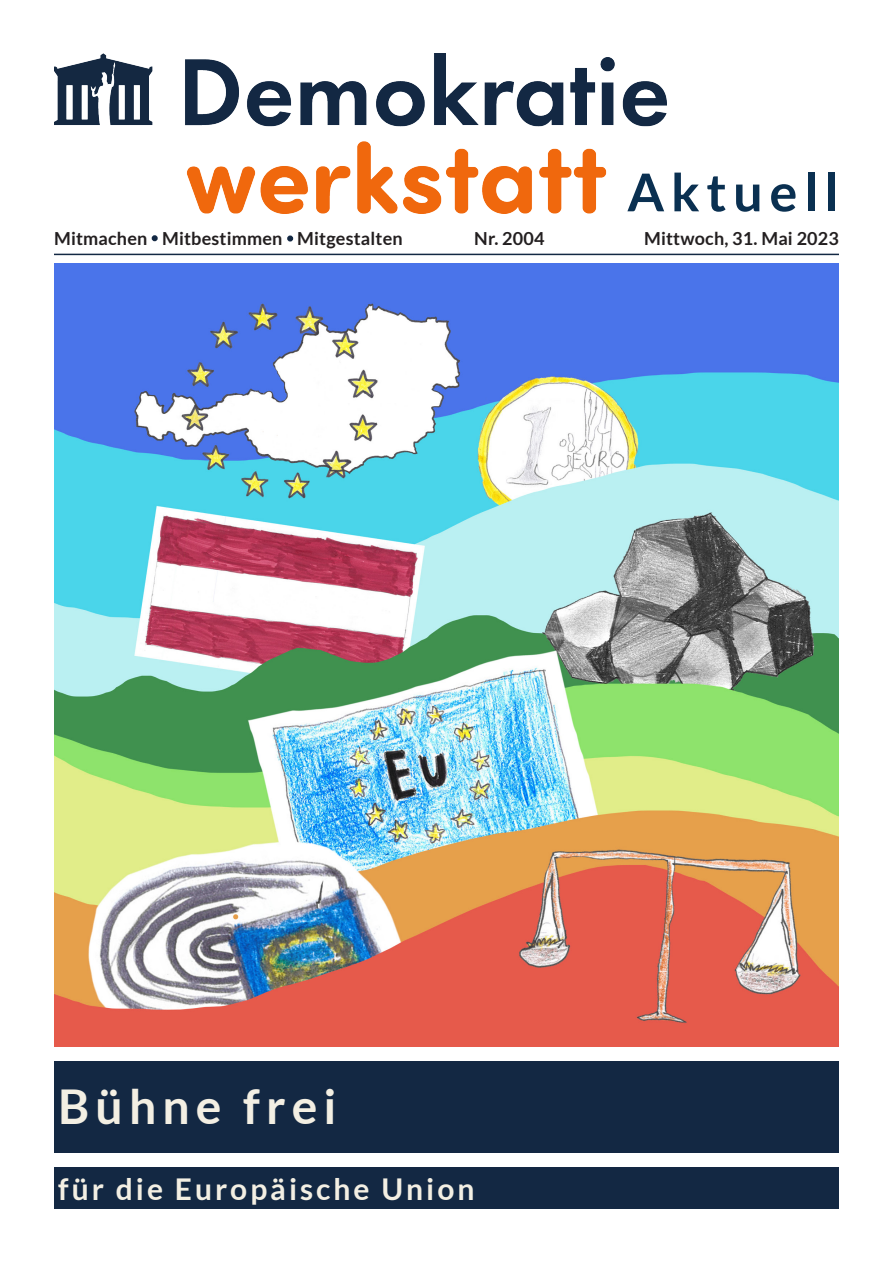
<style>
.page{position:relative;width:893px;height:1263px;background:#fff}
.page>*{position:absolute;margin:0;border:0;box-sizing:border-box;transform-origin:0 0}
.t1{font:700 52.2px "Lato";letter-spacing:.13em;color:#0a3051}
.t2{font:700 48px "Lato";letter-spacing:.13em;color:#f3efe3}
.t3{font:700 30px "Lato";letter-spacing:.1em;color:#f3efe3}
.t4{font:700 18px "Lato";letter-spacing:.01em;color:#231f20}
</style>
<div class="page">
<img style="left:54px;top:264px;width:785px;height:782px">
<div style="left:54px;top:1061px;width:785px;height:91px;background:#132843"></div>
<div style="left:54px;top:1168px;width:785px;height:41px;background:#132843"></div>
<img style="left:54px;top:53px;width:613px;height:160px">
<hr style="left:54px;top:254px;width:785px;height:1px;background:#132843">
<svg style="left:152px;top:235px;width:6px;height:6px"></svg>
<svg style="left:287px;top:235px;width:6px;height:6px"></svg>
<p class="t1" style="left:627px;top:162px;width:213px">Aktuell</p>
<p class="t4" style="left:54px;top:228px;width:350px">Mitmachen Mitbestimmen Mitgestalten</p>
<p class="t4" style="left:474px;top:228px;width:72px">Nr. 2004</p>
<p class="t4" style="left:644px;top:228px;width:196px">Mittwoch, 31. Mai 2023</p>
<p class="t2" style="left:58px;top:1079px;width:280px">Bühne frei</p>
<p class="t3" style="left:58px;top:1172px;width:418px">für die Europäische Union</p>
</div>
